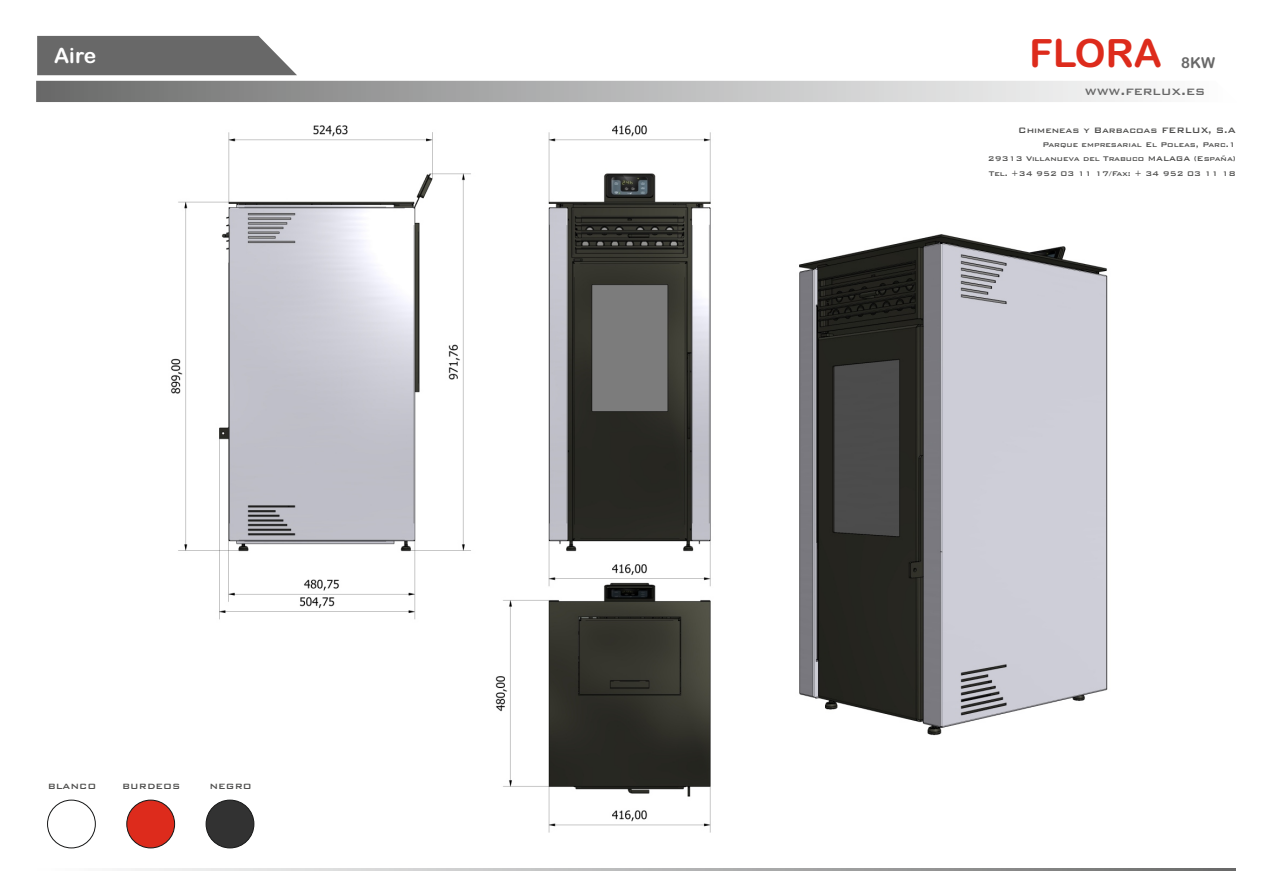
<style>
.page{position:relative;width:1263px;height:893px;background:#fff}
.page>*{position:absolute;margin:0;border:0;box-sizing:border-box;transform-origin:0 0}
.t1{font:39px "Arial Rounded MT Bold";color:#dd2b1c}
.t2{font:21px "Arial Rounded MT Bold";color:#fff}
.t3{font:500 15px "Bank Gothic BT";color:#686868}
.t4{font:15px "Arial Rounded MT Bold";color:#686868}
.t5{font:500 10.5px "Bank Gothic BT";color:#4e4e4d}
.t6{font:500 10.2px "Bank Gothic BT";color:#4e4e4d}
.t7{font:500 9px/14.1px "Bank Gothic BT";color:#4e4e4d;text-align:justify}
</style>
<div class="page">
<img style="left:127px;top:126px;width:981px;height:707px">
<svg style="left:37px;top:36px;width:260px;height:39px;background:#737373"></svg>
<svg style="left:36px;top:81px;width:1107px;height:21px;background:#b1b2b2"></svg>
<svg style="left:131px;top:868px;width:1104px;height:3px;background:#b1b2b2"></svg>
<div style="left:47px;top:800px;width:49px;height:48px;background:#fff;border:1px solid #151616;border-radius:50%"></div>
<div style="left:126px;top:800px;width:49px;height:48px;background:#dd2b1c;border:1px solid #151616;border-radius:50%"></div>
<div style="left:206px;top:800px;width:48px;height:48px;background:#323232;border:1px solid #151616;border-radius:50%"></div>
<h2 class="t2" style="left:54px;top:48px;width:43px">Aire</h2>
<h1 class="t1" style="left:1030px;top:39px;width:134px">FLORA</h1>
<h3 class="t4" style="left:1181px;top:57px;width:36px">8KW</h3>
<h3 class="t3" style="left:1085px;top:83px;width:122px">www.ferlux.es</h3>
<p class="t6" style="left:48px;top:781px;width:50px">BLANCO</p>
<p class="t6" style="left:122px;top:781px;width:60px">BURDEOS</p>
<p class="t6" style="left:209px;top:781px;width:44px">NEGRO</p>
<p class="t5" style="left:1018px;top:125px;width:219px">Chimeneas y Barbacoas FERLUX, S.A</p>
<p class="t7" style="left:988px;top:138px;width:249px;text-indent:54px">Parque empresarial El Poleas, Parc.1<br>29313 Villanueva del Trabuco MALAGA (España)<br>Tel. +34 952 03 11 17/Fax: + 34 952 03 11 18</p>
</div>
